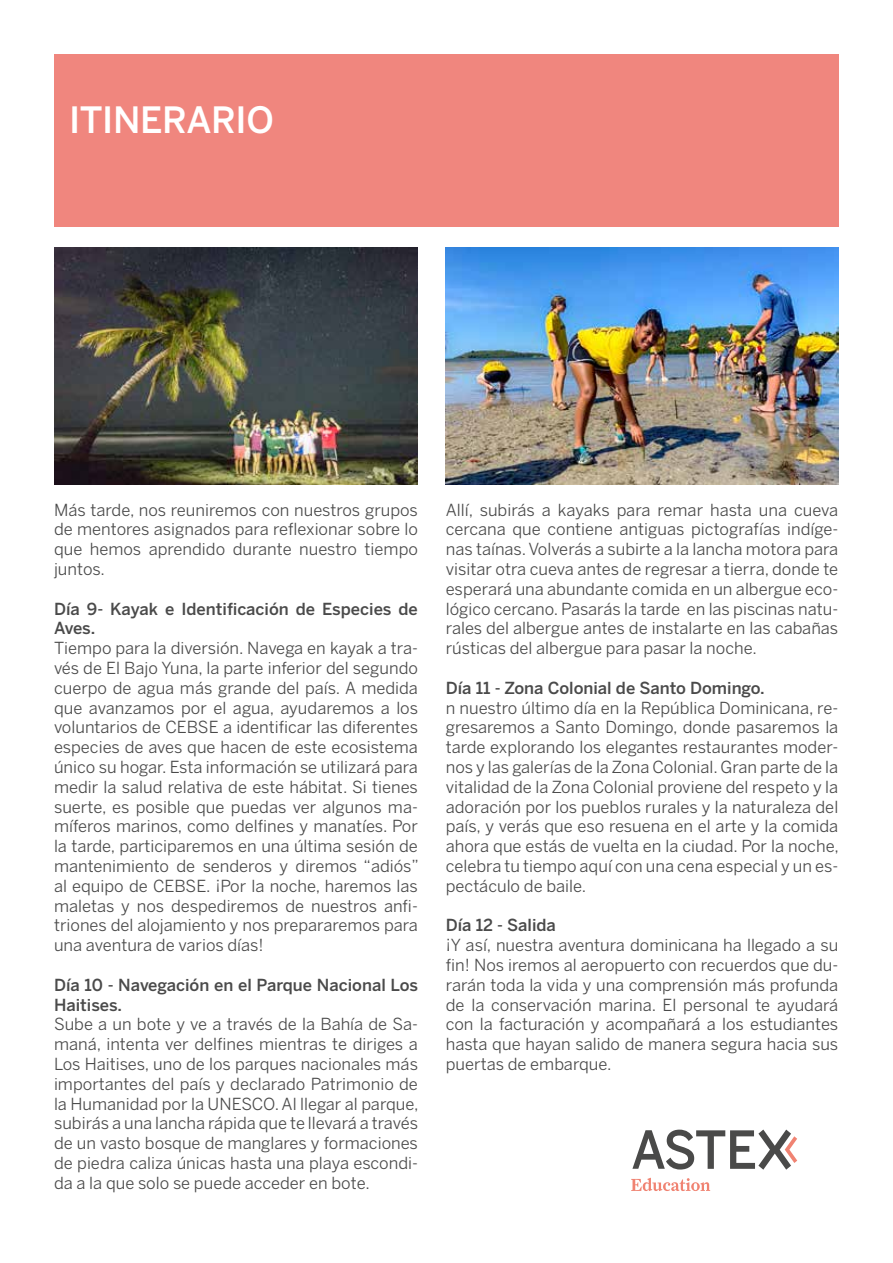
<style>
.page{position:relative;width:893px;height:1263px;background:#fff}
.page>*{position:absolute;margin:0;border:0;box-sizing:border-box;transform-origin:0 0}
.t1{font:500 36px "Benton Sans";letter-spacing:-.01em;color:#fff}
.t2{font:16.5px/19.8px "Benton Sans";color:#4a4a4a;text-align:justify}
.t3{font:500 16.5px/19.8px "Benton Sans";color:#4a4a4a}
</style>
<div class="page">
<div style="left:54px;top:54px;width:785px;height:173px;background:#f0867e"></div>
<svg style="left:632px;top:1129px;width:165px;height:41px"></svg>
<svg style="left:631px;top:1178px;width:79px;height:13px"></svg>
<img style="left:54px;top:248px;width:364px;height:236px">
<img style="left:446px;top:248px;width:393px;height:236px">
<h1 class="t1" style="left:69px;top:98px;width:206px">ITINERARIO</h1>
<p class="t2" style="left:54px;top:500px;width:365px">Más tarde, nos reuniremos con nuestros grupos de mentores asignados para reflexionar sobre lo que hemos aprendido durante nuestro tiempo juntos.</p>
<p class="t3" style="left:54px;top:599px;width:365px">Día 9- Kayak e Identificación de Especies de<br>Aves.</p>
<p class="t2" style="left:54px;top:638px;width:366px">Tiempo para la diversión. Navega en kayak a tra&shy;vés de El Bajo Yuna, la parte inferior del segundo cuerpo de agua más grande del país. A medida que avanzamos por el agua, ayudaremos a los voluntarios de CEBSE a identificar las diferentes especies de aves que hacen de este ecosistema único su hogar. Esta información se utilizará para medir la salud relativa de este hábitat. Si tienes suerte, es posible que puedas ver algunos ma&shy;míferos marinos, como delfines y manatíes. Por la tarde, participaremos en una última sesión de mantenimiento de senderos y diremos “adiós” al equipo de CEBSE. ¡Por la noche, haremos las maletas y nos despediremos de nuestros anfi&shy;triones del alojamiento y nos prepararemos para una aventura de varios días!</p>
<p class="t3" style="left:54px;top:975px;width:365px">Día 10 - Navegación en el Parque Nacional Los<br>Haitises.</p>
<p class="t2" style="left:54px;top:1014px;width:366px">Sube a un bote y ve a través de la Bahía de Sa&shy;maná, intenta ver delfines mientras te diriges a Los Haitises, uno de los parques nacionales más importantes del país y declarado Patrimonio de la Humanidad por la UNESCO. Al llegar al parque, subirás a una lancha rápida que te llevará a través de un vasto bosque de manglares y formaciones de piedra caliza únicas hasta una playa escondi&shy;da a la que solo se puede acceder en bote.</p>
<p class="t2" style="left:446px;top:500px;width:394px">Allí, subirás a kayaks para remar hasta una cueva cercana que contiene antiguas pictografías indíge&shy;nas taínas. Volverás a subirte a la lancha motora para visitar otra cueva antes de regresar a tierra, donde te esperará una abundante comida en un albergue eco&shy;lógico cercano. Pasarás la tarde en las piscinas natu&shy;rales del albergue antes de instalarte en las cabañas rústicas del albergue para pasar la noche.</p>
<p class="t3" style="left:446px;top:678px;width:321px">Día 11 - Zona Colonial de Santo Domingo.</p>
<p class="t2" style="left:446px;top:698px;width:394px">n nuestro último día en la República Dominicana, re&shy;gresaremos a Santo Domingo, donde pasaremos la tarde explorando los elegantes restaurantes moder&shy;nos y las galerías de la Zona Colonial. Gran parte de la vitalidad de la Zona Colonial proviene del respeto y la adoración por los pueblos rurales y la naturaleza del país, y verás que eso resuena en el arte y la comida ahora que estás de vuelta en la ciudad. Por la noche, celebra tu tiempo aquí con una cena especial y un es&shy;pectáculo de baile.</p>
<p class="t3" style="left:446px;top:916px;width:112px">Día 12 - Salida</p>
<p class="t2" style="left:446px;top:935px;width:394px">¡Y así, nuestra aventura dominicana ha llegado a su fin! Nos iremos al aeropuerto con recuerdos que du&shy;rarán toda la vida y una comprensión más profunda de la conservación marina. El personal te ayudará con la facturación y acompañará a los estudiantes hasta que hayan salido de manera segura hacia sus puertas de embarque.</p>
</div>
